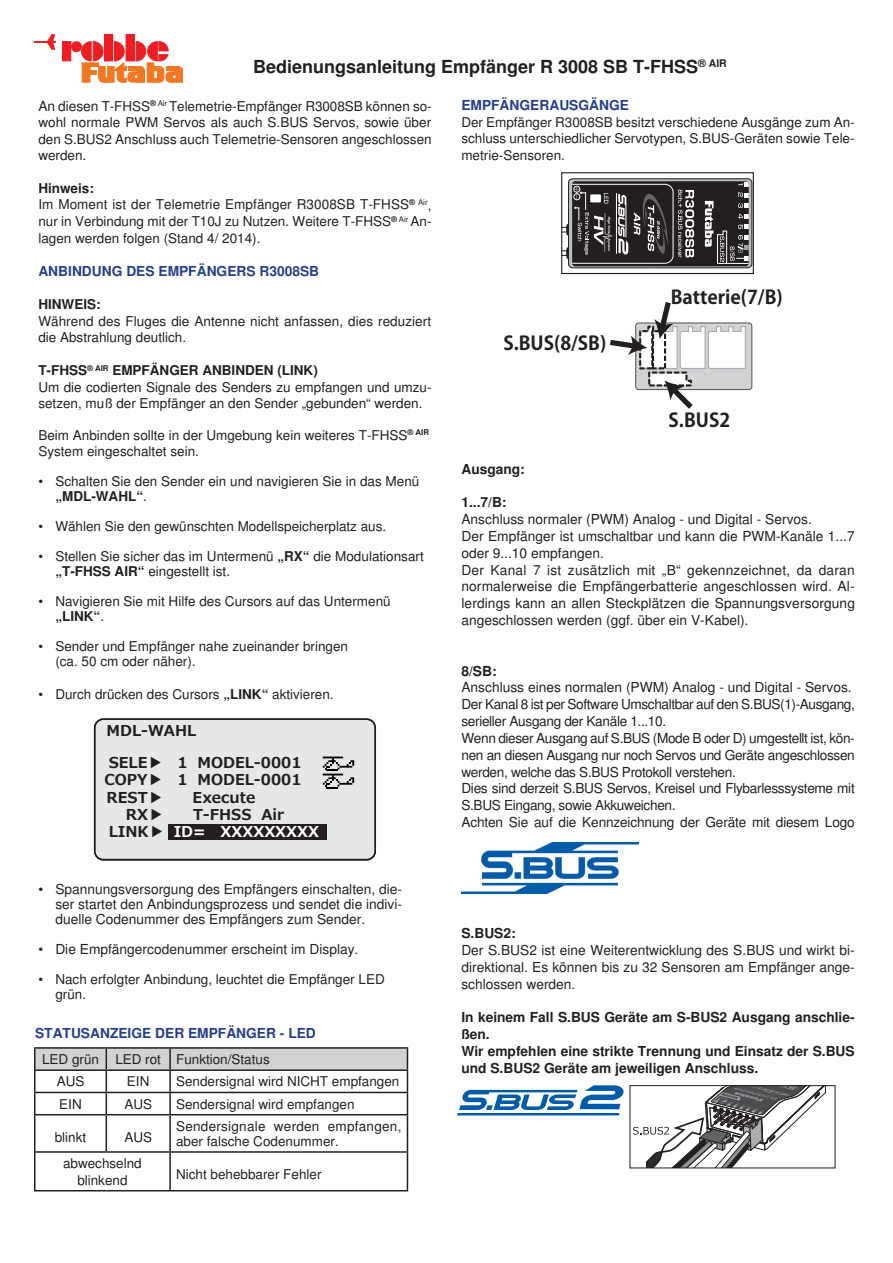
<style>
.page{position:relative;width:893px;height:1263px;background:#fff}
.page>*{position:absolute;margin:0;border:0;box-sizing:border-box;transform-origin:0 0}
.t1{font:700 18.9px "Koz Go Pro";color:#231f20}
.t2{font:700 18px "Nimbus San LOT";color:#231f20}
.t3{font:700 15px/32.2px "Meiryo UI";color:#231f20}
.t4{font:13.8px/16.8px "Nimbus San LOT";color:#231f20;text-align:justify}
.t5{font:13.8px/16.8px "Nimbus San LOT";letter-spacing:-.025em;color:#231f20}
.t6{font:700 13.8px/16.8px "Nimbus San LOT";color:#231f20}
.t7{font:700 13.8px "Nimbus San LOT";color:#253f8e}
.t8{font:13.5px/16.5px "Nimbus San LOT";color:#231f20}
.t9{font:13.5px/15px "Nimbus San LOT";letter-spacing:.02em;color:#231f20}
.t10{font:700 13.5px "Nimbus San LOT";color:#231f20}
.s1{font-size:13.8px}
.s2{font-weight:700}
.s3{color:#fff}
</style>
<div class="page">
<img style="left:461px;top:842px;width:177px;height:51px">
<svg style="left:563px;top:178px;width:189px;height:90px;background:#524f50"></svg>
<div style="left:561px;top:172px;width:193px;height:102px;border:1px solid #231f20"></div>
<hr style="left:34px;top:1071px;width:2px;height:21px;background:#231f20">
<hr style="left:34px;top:1092px;width:72px;height:1px;background:#231f20">
<hr style="left:34px;top:1093px;width:2px;height:21px;background:#231f20">
<hr style="left:34px;top:1114px;width:72px;height:1px;background:#231f20">
<hr style="left:34px;top:1115px;width:2px;height:36px;background:#231f20">
<hr style="left:106px;top:1114px;width:64px;height:1px;background:#231f20">
<hr style="left:106px;top:1115px;width:1px;height:36px;background:#231f20">
<hr style="left:170px;top:1114px;width:238px;height:1px;background:#231f20">
<hr style="left:169px;top:1115px;width:2px;height:36px;background:#231f20">
<hr style="left:407px;top:1115px;width:1px;height:36px;background:#231f20">
<hr style="left:34px;top:1151px;width:72px;height:2px;background:#231f20">
<hr style="left:34px;top:1153px;width:2px;height:37px;background:#231f20">
<hr style="left:106px;top:1151px;width:64px;height:2px;background:#231f20">
<hr style="left:170px;top:1151px;width:238px;height:2px;background:#231f20">
<hr style="left:169px;top:1153px;width:2px;height:37px;background:#231f20">
<hr style="left:407px;top:1153px;width:1px;height:37px;background:#231f20">
<hr style="left:34px;top:1190px;width:72px;height:1px;background:#231f20">
<hr style="left:106px;top:1190px;width:64px;height:1px;background:#231f20">
<hr style="left:170px;top:1190px;width:238px;height:1px;background:#231f20">
<hr style="left:34px;top:1047px;width:72px;height:2px;background:#231f20">
<hr style="left:34px;top:1049px;width:2px;height:20px;background:#231f20">
<hr style="left:106px;top:1047px;width:64px;height:2px;background:#231f20">
<hr style="left:170px;top:1047px;width:238px;height:2px;background:#231f20">
<svg style="left:35px;top:1048px;width:373px;height:66px"></svg>
<hr style="left:34px;top:1069px;width:72px;height:2px;background:#231f20">
<hr style="left:106px;top:1069px;width:64px;height:2px;background:#231f20">
<hr style="left:170px;top:1069px;width:238px;height:2px;background:#231f20">
<div style="left:126px;top:34px;width:8px;height:27px;background:#ee1d23"></div>
<div style="left:104px;top:34px;width:9px;height:27px;background:#ee1d23"></div>
<div style="left:71px;top:42px;width:10px;height:10px;background:#ee1d23;border-radius:50%"></div>
<div style="left:71px;top:42px;width:11px;height:10px;border:1px solid #ee1d23;border-radius:50%"></div>
<div style="left:62px;top:41px;width:9px;height:20px;background:#ee1d23;border:1px solid #ee1d23"></div>
<svg style="left:34px;top:35px;width:22px;height:14px"></svg>
<svg style="left:81px;top:41px;width:102px;height:41px"></svg>
<div style="left:95px;top:719px;width:280px;height:141px;background:#e6e7e9;border-radius:9px"></div>
<div style="left:169px;top:824px;width:158px;height:16px;background:#231f20"></div>
<div style="left:94px;top:718px;width:282px;height:142px;border:2px solid #231f20;border-radius:9px"></div>
<svg style="left:323px;top:756px;width:31px;height:32px"></svg>
<div style="left:636px;top:323px;width:116px;height:67px;background:#d1d2d4;border-radius:3px"></div>
<svg style="left:610px;top:302px;width:136px;height:107px"></svg>
<svg style="left:457px;top:1085px;width:167px;height:30px"></svg>
<svg style="left:633px;top:1087px;width:193px;height:79px"></svg>
<div style="left:629px;top:1085px;width:207px;height:83px;border:1px solid #231f20"></div>
<h2 class="t2" style="left:253px;top:56px;width:472px">Bedienungsanleitung Empfänger R 3008 SB T-FHSS<sup>®</sup> <sup>Air</sup></h2>
<p class="t8" style="left:38px;top:98px;width:395px;text-align:justify"><span class="s1">An diesen</span> T-FHSS<sup>®</sup> <sup>Air</sup> Telemetrie-Empfänger R3008SB können so&shy;wohl normale PWM Servos als auch S.BUS Servos, sowie über den S.BUS2 Anschluss auch Telemetrie-Sensoren angeschlossen werden.</p>
<p class="t8" style="left:38px;top:180px;width:395px"><span class="s2">Hinweis:<br></span>Im Moment ist der Telemetrie Empfänger R3008SB T-FHSS<sup>®</sup> <sup>Air</sup>, nur in Verbindung mit der T10J zu Nutzen. Weitere T-FHSS<sup>®</sup> <sup>Air</sup> An&shy;lagen werden folgen (Stand 4/ 2014).</p>
<p class="t7" style="left:38px;top:263px;width:199px">Anbindung des Empfängers</p>
<p class="t7" style="left:259px;top:263px;width:61px">R3008SB</p>
<p class="t10" style="left:38px;top:296px;width:64px">HINWEIS:</p>
<p class="t8" style="left:38px;top:313px;width:394px">Während des Fluges die Antenne nicht anfassen, dies reduziert die Abstrahlung deutlich.</p>
<p class="t8" style="left:38px;top:362px;width:395px"><span class="s2">T-FHSS</span><sup>®</sup> <sup>Air</sup> <span class="s2">Empfänger anbinden (LINK)<br></span>Um die codierten Signale des Senders zu empfangen und umzu&shy;setzen, muß der Empfänger an den Sender „gebunden“ werden.</p>
<p class="t8" style="left:38px;top:427px;width:392px">Beim Anbinden sollte in der Umgebung kein weiteres T-FHSS<sup>®</sup> <sup>AIR<br></sup>System eingeschaltet sein.</p>
<p class="t8" style="left:55px;top:474px;width:365px;line-height:15px;text-indent:-17px">• Schalten Sie den Sender ein und navigieren Sie in das Menü <span class="s2">„MDL-WAHL“</span>.</p>
<p class="t8" style="left:38px;top:518px;width:349px">• Wählen Sie den gewünschten Modellspeicherplatz aus.</p>
<p class="t8" style="left:55px;top:549px;width:370px;line-height:15px;text-indent:-17px">• Stellen Sie sicher das im Untermenü <span class="s2">„RX“</span> die Modulationsart <span class="s2">„T-FHSS AIR“</span> eingestellt ist.</p>
<p class="t8" style="left:55px;top:594px;width:337px;line-height:15px;text-indent:-17px">• Navigieren Sie mit Hilfe des Cursors auf das Untermenü <span class="s2">„LINK“</span>.</p>
<p class="t8" style="left:55px;top:639px;width:294px;line-height:15px;text-indent:-17px">• Sender und Empfänger nahe zueinander bringen (ca. 50 cm oder näher).</p>
<p class="t8" style="left:38px;top:686px;width:297px">• Durch drücken des Cursors <span class="s2">„LIN K“</span> aktivieren.</p>
<p class="t7" style="left:461px;top:97px;width:80px">Empfängera</p>
<p class="t7" style="left:559px;top:97px;width:69px">usgänge</p>
<p class="t8" style="left:461px;top:114px;width:395px;text-align:justify">Der Empfänger R3008SB besitzt verschiedene Ausgänge zum An&shy;schluss unterschiedlicher Servotypen, S.BUS-Geräten sowie Tele&shy;metrie-Sensoren.</p>
<h1 class="t1" style="left:671px;top:285px;width:113px">Batterie(7/B)</h1>
<h1 class="t1" style="left:503px;top:331px;width:104px">S.BUS(8/SB)</h1>
<h1 class="t1" style="left:669px;top:407px;width:63px">S.BUS2</h1>
<p class="t6" style="left:461px;top:461px;width:65px">Ausgang:</p>
<p class="t6" style="left:461px;top:494px;width:47px">1...7/B:</p>
<p class="t4" style="left:461px;top:511px;width:395px;text-align:left">Anschluss normaler (PWM) Analog - und Digital - Servos.<br>Der Empfänger ist umschaltbar und kann die PWM-Kanäle 1...7 oder 9...10 empfangen.<br>Der Kanal 7 ist zusätzlich mit „B“ gekennzeichnet, da daran normalerweise die Empfängerbatterie angeschlossen wird. Al&shy;lerdings kann an allen Steckplätzen die Spannungsversorgung angeschlossen werden (ggf. über ein V-Kabel).</p>
<p class="t6" style="left:461px;top:663px;width:37px">8/SB:</p>
<p class="t5" style="left:461px;top:679px;width:395px">Anschluss eines normalen (PWM) Analog - und Digital - Servos.<br>Der Kanal 8 ist per Software Umschaltbar auf den S.BUS(1)-Ausgang, serieller Ausgang der Kanäle 1...10.<br>Wenn dieser Ausgang auf S.BUS (Mode B oder D) umgestellt ist, kön&shy;nen an diesen Ausgang nur noch Servos und Geräte angeschlossen werden, welche das S.BUS Protokoll verstehen.<br>Dies sind derzeit S.BUS Servos, Kreisel und Flybarlesssysteme mit S.BUS Eingang, sowie Akkuweichen.<br>Achten Sie auf die Kennzeichnung der Geräte mit diesem Logo</p>
<p class="t3" style="left:107px;top:715px;width:196px">MDL-WAHL<br>SELE▶ 1 MODEL-0001</p>
<p class="t3" style="left:104px;top:772px;width:199px;line-height:17.5px">COPY▶ 1 MODEL-0001<br>REST▶</p>
<p class="t3" style="left:193px;top:782px;width:64px">Execute</p>
<p class="t3" style="left:109px;top:806px;width:212px;line-height:17.7px;text-indent:84px">T-FHSS Air<br>LINK▶ <span class="s3">ID= XXXXXXXXX</span></p>
<p class="t3" style="left:126px;top:799px;width:39px">RX▶</p>
<p class="t4" style="left:55px;top:882px;width:348px;line-height:15px;text-indent:-17px">• Spannungsversorgung des Empfängers einschalten, die&shy;ser startet den Anbindungsprozess und sendet die indivi&shy;duelle Codenummer des Empfängers zum Sender.</p>
<p class="t4" style="left:38px;top:941px;width:322px">• Die Empfängercodenummer erscheint im Display.</p>
<p class="t8" style="left:55px;top:972px;width:331px;line-height:15px;text-indent:-17px">• Nach erfolgter Anbindung, leuchtet die Empfänger LED grün.</p>
<p class="t7" style="left:35px;top:1025px;width:19px">Stat</p>
<p class="t7" style="left:71px;top:1025px;width:245px">usanzeige der Empfänger - LED</p>
<p class="t8" style="left:57px;top:1049px;width:215px;line-height:22.2px;text-indent:-15px">LED grün LED rot Funktion/Status<br>AUS</p>
<p class="t8" style="left:127px;top:1074px;width:24px">EIN</p>
<p class="t8" style="left:176px;top:1074px;width:225px">Sendersignal wird NICHT empfangen</p>
<p class="t8" style="left:59px;top:1096px;width:24px">EIN</p>
<p class="t8" style="left:124px;top:1096px;width:29px">AUS</p>
<p class="t8" style="left:176px;top:1096px;width:180px">Sendersignal wird empfangen</p>
<p class="t8" style="left:55px;top:1129px;width:33px">blinkt</p>
<p class="t8" style="left:124px;top:1129px;width:29px">AUS</p>
<p class="t9" style="left:176px;top:1119px;width:227px">Sendersignale werden empfangen, aber falsche Codenummer.</p>
<p class="t8" style="left:63px;top:1155px;width:80px;text-align:center">abwechselnd blinkend</p>
<p class="t8" style="left:176px;top:1166px;width:147px">Nicht behebbarer Fehler</p>
<p class="t6" style="left:461px;top:925px;width:56px">S.BUS2:</p>
<p class="t4" style="left:461px;top:942px;width:395px">Der S.BUS2 ist eine Weiterentwicklung des S.BUS und wirkt bi&shy;direktional. Es können bis zu 32 Sensoren am Empfänger ange&shy;schlossen werden.</p>
<p class="t6" style="left:461px;top:1010px;width:395px">In keinem Fall S.BUS Geräte am S-BUS2 Ausgang anschlie&shy;ßen.<br>Wir empfehlen eine strikte Trennung und Einsatz der S.BUS und S.BUS2 Geräte am jeweiligen Anschluss.</p>
</div>
